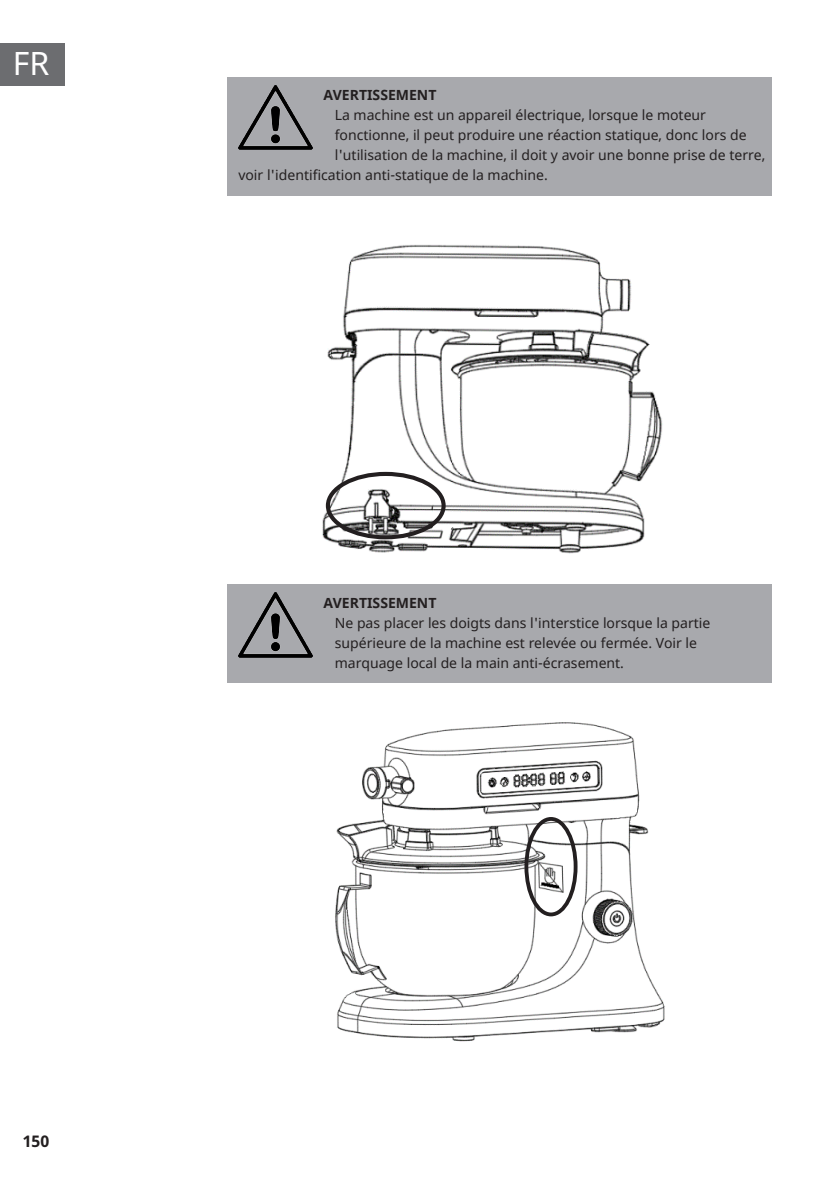
<style>
.page{position:relative;width:840px;height:1191px;background:#fff}
.page>*{position:absolute;margin:0;border:0;box-sizing:border-box;transform-origin:0 0}
.t1{font:32px "Noto Sans";color:#fff}
.t2{font:700 16px "Noto Sans";color:#231f20}
.Base_Text_HINWEIS_grau{font:14px/20px "Noto Sans";color:#231f20}
.Base_Text_HINWEIS_grau-2{font:700 14px "Noto Sans";color:#231f20}
.s1{font-weight:700}
</style>
<div class="page">
<div style="left:0;top:43px;width:65px;height:42px;background:#6c6d70"></div>
<div style="left:227px;top:77px;width:544px;height:118px;background:#a8a9ad"></div>
<div style="left:227px;top:584px;width:544px;height:99px;background:#a8a9ad"></div>
<img style="left:238px;top:85px;width:74px;height:65px">
<img style="left:322px;top:244px;width:341px;height:310px">
<div style="left:325px;top:472px;width:120px;height:67px;border:4px solid #231f20;border-radius:50%"></div>
<img style="left:238px;top:592px;width:74px;height:65px">
<img style="left:335px;top:722px;width:330px;height:320px">
<div style="left:524px;top:817px;width:53px;height:99px;border:4px solid #231f20;border-radius:50%"></div>
<h1 class="t1" style="left:13px;top:42px;width:38px">FR</h1>
<p class="t2" style="left:23px;top:1130px;width:28px">150</p>
<p class="Base_Text_HINWEIS_grau-2" style="left:323px;top:85px;width:114px">AVERTISSEMENT</p>
<p class="Base_Text_HINWEIS_grau" style="left:334px;top:105px;width:372px">La machine est un appareil électrique, lorsque le moteur</p>
<p class="Base_Text_HINWEIS_grau" style="left:334px;top:125px;width:413px">fonctionne, il peut produire une réaction statique, donc lors de</p>
<p class="Base_Text_HINWEIS_grau" style="left:334px;top:145px;width:431px">l'utilisation de la machine, il doit y avoir une bonne prise de terre,</p>
<p class="Base_Text_HINWEIS_grau" style="left:238px;top:165px;width:311px">voir l'identification anti-statique de la machine.</p>
<p class="Base_Text_HINWEIS_grau" style="left:334px;top:593px;width:377px;text-indent:-11px"><span class="s1">AVERTISSEMENT<br></span>Ne pas placer les doigts dans l'interstice lorsque la partie supérieure de la machine est relevée ou fermée. Voir le marquage local de la main anti-écrasement.</p>
</div>
